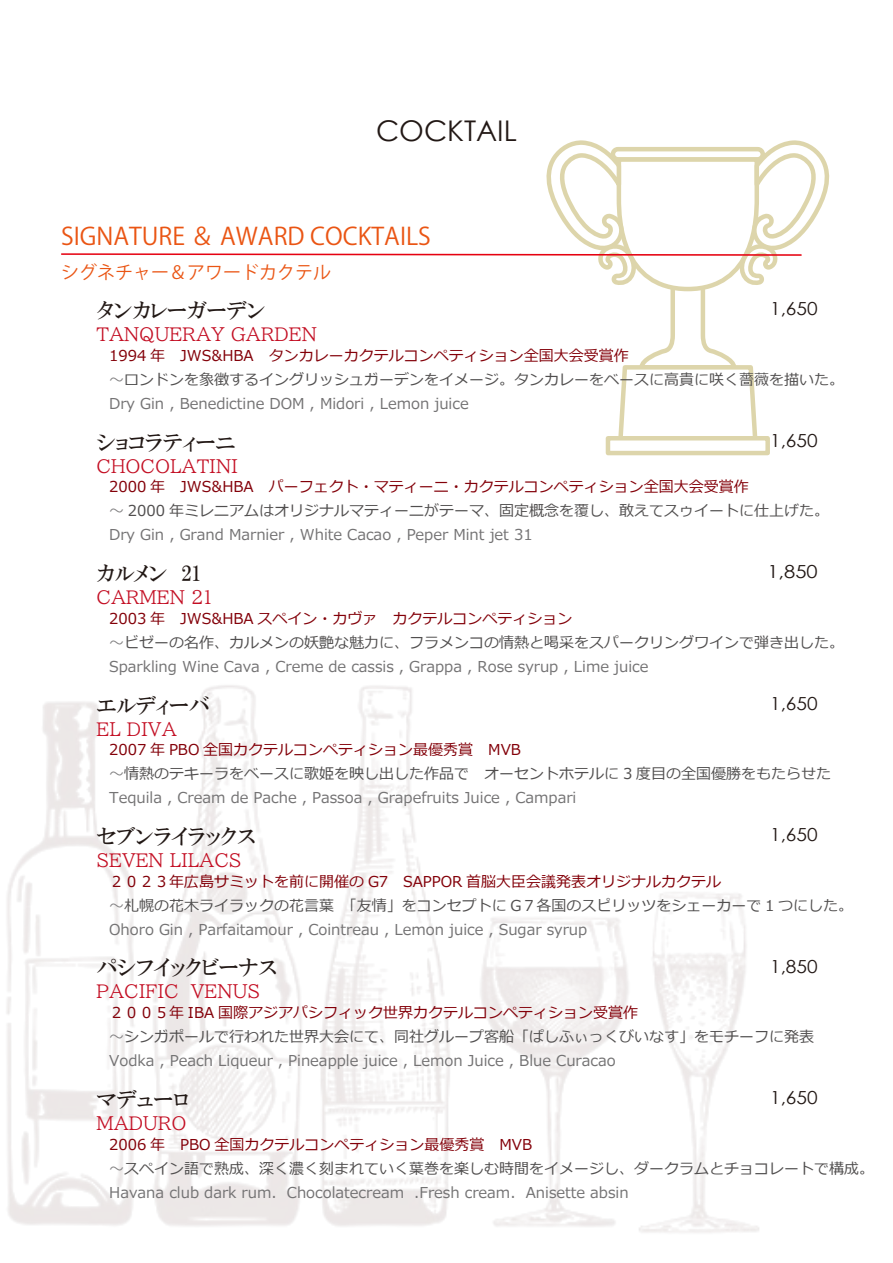
<style>
.page{position:relative;width:893px;height:1263px;background:#fff}
.page>*{position:absolute;margin:0;border:0;box-sizing:border-box;transform-origin:0 0}
.t1{font:28.5px "Century Gothic";color:#221815}
.t2{font:24px "Koz Go Pr 6 N";color:#ea5514}
.t3{font:21px "HGP Mincho B";color:#221815}
.t4{font:18px "BIZ UDP Mincho Medium";color:#c30e23}
.t5{font:18px "Century Gothic";color:#221815;scale:1.06 1}
.t6{font:18px "Koz Go Pr 6 N";color:#ea5514}
.t7{font:18px "Century Gothic";color:#221815;scale:1.12 1}
.t8{font:15px/24px "Meiryo";color:#747374}
.t9{font:15px/24px "Meiryo";color:#514f4f}
.t10{font:15px "Meiryo";color:#830009}
.s1{color:#830009}
.s2{color:#807f80}
.s3{color:#747374}
.s4{color:#514f4f}
</style>
<div class="page">
<img style="left:7px;top:685px;width:752px;height:548px">
<svg style="left:606px;top:436px;width:164px;height:19px"></svg>
<svg style="left:61px;top:140px;width:768px;height:303px"></svg>
<h1 class="t1" style="left:376px;top:110px;width:142px">COCKTAIL</h1>
<h2 class="t2" style="left:61px;top:223px;width:371px">SIGNATURE ＆ AWARD COCKTAILS</h2>
<p class="t6" style="left:61px;top:262px;width:272px">シグネチャー＆アワードカクテル</p>
<h3 class="t3" style="left:96px;top:300px;width:170px">タンカレーガーデン</h3>
<p class="t4" style="left:96px;top:325px;width:222px">TANQUERAY GARDEN</p>
<p class="t5" style="left:770px;top:296px;width:46px">1,650</p>
<p class="t9" style="left:109px;top:344px;width:737px"><span class="s1">1994 年　JWS&amp;HBA　タンカレーカクテルコンペティション全国大会受賞作<br></span><span class="s2">～</span>ロンドンを象徴するイングリッシュガーデンをイメージ。タンカレーをベースに高貴に咲く薔薇を描いた。<br><span class="s3">Dry Gin , Benedictine DOM , Midori , Lemon juice</span></p>
<h3 class="t3" style="left:96px;top:431px;width:140px">ショコラティーニ</h3>
<p class="t4" style="left:96px;top:457px;width:143px">CHOCOLATINI</p>
<p class="t5" style="left:770px;top:428px;width:46px">1,650</p>
<p class="t9" style="left:109px;top:475px;width:721px"><span class="s1">2000 年　JWS&amp;HBA　パーフェクト・マティーニ・カクテルコンペティション全国大会受賞作<br></span><span class="s2">～</span> 2000 年ミレニアムはオリジナルマティーニがテーマ、固定概念を覆し、敢えてスゥイートに仕上げた。<br><span class="s3">Dry Gin , Grand Marnier , White Cacao , Peper Mint jet 31</span></p>
<h3 class="t3" style="left:96px;top:563px;width:106px">カルメン　21</h3>
<p class="t4" style="left:96px;top:588px;width:118px">CARMEN 21</p>
<p class="t7" style="left:767px;top:559px;width:46px">1,850</p>
<p class="t8" style="left:109px;top:607px;width:737px"><span class="s1">2003 年　JWS&amp;HBA スペイン・カヴァ　カクテルコンペティション<br></span><span class="s2">～</span><span class="s4">ビゼーの名作、カルメンの妖艶な魅力に、フラメンコの情熱と喝采をスパークリングワインで弾き出した。<br></span>Sparkling Wine Cava , Creme de cassis , Grappa , Rose syrup , Lime juice</p>
<h3 class="t3" style="left:96px;top:694px;width:114px">エルディーバ</h3>
<p class="t4" style="left:96px;top:720px;width:82px">EL DIVA</p>
<p class="t5" style="left:770px;top:691px;width:46px">1,650</p>
<p class="t8" style="left:109px;top:738px;width:723px"><span class="s1">2007 年 PBO 全国カクテルコンペティション最優秀賞　MVB<br></span><span class="s2">～</span><span class="s4">情熱のテキーラをベースに歌姫を映し出した作品で　オーセントホテルに 3 度目の全国優勝をもたらせた<br></span>Tequila , Cream de Pache , Passoa , Grapefruits Juice , Campari</p>
<h3 class="t3" style="left:96px;top:826px;width:161px">セブンライラックス</h3>
<p class="t4" style="left:96px;top:851px;width:147px">SEVEN LILACS</p>
<p class="t5" style="left:770px;top:822px;width:46px">1,650</p>
<p class="t8" style="left:109px;top:870px;width:745px"><span class="s1">２０２３年広島サミットを前に開催の G7　SAPPOR 首脳大臣会議発表オリジナルカクテル<br></span><span class="s2">～</span><span class="s4">札幌の花木ライラックの花言葉　「友情」をコンセプトに G７各国のスピリッツをシェーカーで 1 つにした。<br></span>Ohoro Gin , Parfaitamour , Cointreau , Lemon juice , Sugar syrup</p>
<h3 class="t3" style="left:96px;top:957px;width:182px">パシフイックビーナス</h3>
<p class="t4" style="left:96px;top:983px;width:165px">PACIFIC　VENUS</p>
<p class="t5" style="left:770px;top:954px;width:46px">1,850</p>
<p class="t8" style="left:109px;top:1001px;width:707px"><span class="s1">２００５年 IBA 国際アジアパシフィック世界カクテルコンペティション受賞作<br></span><span class="s2">～</span><span class="s4">シンガポールで行われた世界大会にて、同社グループ客船「ぱしふぃっくびいなす」をモチーフに発表<br></span>Vodka , Peach Liqueur , Pineapple juice , Lemon Juice , Blue Curacao</p>
<h3 class="t3" style="left:96px;top:1089px;width:94px">マデューロ</h3>
<p class="t4" style="left:96px;top:1114px;width:92px">MADURO</p>
<p class="t10" style="left:109px;top:1133px;width:425px">2006 年　PBO 全国カクテルコンペティション最優秀賞　MVB</p>
<p class="t5" style="left:770px;top:1085px;width:46px">1,650</p>
<p class="t8" style="left:109px;top:1157px;width:767px"><span class="s2">～</span><span class="s4">スペイン語で熟成、深く濃く刻まれていく葉巻を楽しむ時間をイメージし、ダークラムとチョコレートで構成。<br></span>Havana club dark rum. Chocolatecream .Fresh cream. Anisette absin</p>
</div>
